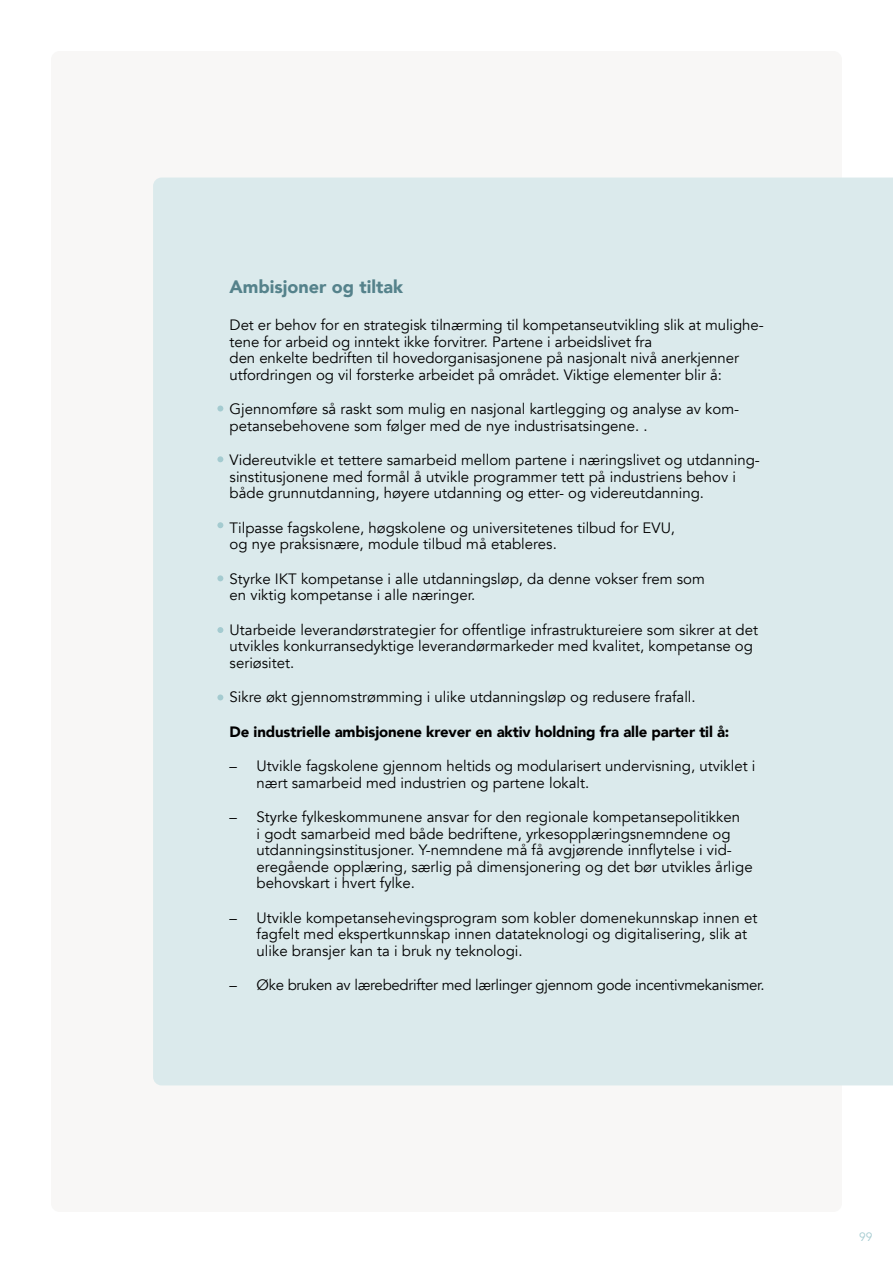
<style>
.page{position:relative;width:893px;height:1263px;background:#fff}
.page>*{position:absolute;margin:0;border:0;box-sizing:border-box;transform-origin:0 0}
.t1{font:900 18px "Avenir";color:#55828b}
.t2{font:15px/16.5px "Avenir";color:#000}
.t3{font:15px "Avenir";letter-spacing:-.02em;color:#000}
.t4{font:900 15px "Avenir";letter-spacing:-.01em;color:#000}
.t5{font:12px "Avenir";color:#a4cbd0}
</style>
<div class="page">
<div style="left:51px;top:51px;width:791px;height:1161px;background:#f8f7f6;border-radius:9px"></div>
<div style="left:153px;top:178px;width:740px;height:907px;background:#dbeaec"></div>
<svg style="left:217px;top:405px;width:6px;height:6px"></svg>
<svg style="left:217px;top:456px;width:6px;height:6px"></svg>
<svg style="left:217px;top:522px;width:6px;height:6px"></svg>
<svg style="left:217px;top:575px;width:6px;height:6px"></svg>
<svg style="left:217px;top:627px;width:6px;height:6px"></svg>
<svg style="left:217px;top:694px;width:6px;height:6px"></svg>
<p class="t1" style="left:230px;top:271px;width:175px">Ambisjoner og tiltak</p>
<p class="t2" style="left:230px;top:317px;width:536px">Det er behov for en strategisk tilnærming til kompetanseutvikling slik at mulighe&shy;tene for arbeid og inntekt ikke forvitrer. Partene i arbeidslivet fra<br>den enkelte bedriften til hovedorganisasjonene på nasjonalt nivå anerkjenner utfordringen og vil forsterke arbeidet på området. Viktige elementer blir å:</p>
<p class="t2" style="left:230px;top:401px;width:511px">Gjennomføre så raskt som mulig en nasjonal kartlegging og analyse av kom&shy;petansebehovene som følger med de nye industrisatsingene. .</p>
<p class="t2" style="left:230px;top:452px;width:532px">Videreutvikle et tettere samarbeid mellom partene i næringslivet og utdanning&shy;sinstitusjonene med formål å utvikle programmer tett på industriens behov i både grunnutdanning, høyere utdanning og etter- og videreutdanning.</p>
<p class="t2" style="left:230px;top:519px;width:447px">Tilpasse fagskolene, høgskolene og universitetenes tilbud for EVU, og nye praksisnære, module tilbud må etableres.</p>
<p class="t2" style="left:230px;top:570px;width:477px">Styrke IKT kompetanse i alle utdanningsløp, da denne vokser frem som en viktig kompetanse i alle næringer.</p>
<p class="t2" style="left:230px;top:621px;width:530px">Utarbeide leverandørstrategier for offentlige infrastruktureiere som sikrer at det utvikles konkurransedyktige leverandørmarkeder med kvalitet, kompetanse og seriøsitet.</p>
<p class="t2" style="left:230px;top:689px;width:468px">Sikre økt gjennomstrømming i ulike utdanningsløp og redusere frafall.</p>
<p class="t4" style="left:230px;top:718px;width:501px">De industrielle ambisjonene krever en aktiv holdning fra alle parter til å:</p>
<p class="t2" style="left:257px;top:758px;width:500px;text-indent:-27px">– Utvikle fagskolene gjennom heltids og modularisert undervisning, utviklet i nært samarbeid med industrien og partene lokalt.</p>
<p class="t2" style="left:257px;top:809px;width:498px;text-indent:-27px">– Styrke fylkeskommunene ansvar for den regionale kompetansepolitikken<br>i godt samarbeid med både bedriftene, yrkesopplæringsnemndene og utdanningsinstitusjoner. Y-nemndene må få avgjørende innflytelse i vid&shy;eregående opplæring, særlig på dimensjonering og det bør utvikles årlige behovskart i hvert fylke.</p>
<p class="t2" style="left:257px;top:909px;width:502px;text-indent:-27px">– Utvikle kompetansehevingsprogram som kobler domenekunnskap innen et fagfelt med ekspertkunnskap innen datateknologi og digitalisering, slik at ulike bransjer kan ta i bruk ny teknologi.</p>
<p class="t3" style="left:230px;top:976px;width:537px">– Øke bruken av lærebedrifter med lærlinger gjennom gode incentivmekanismer.</p>
<p class="t5" style="left:859px;top:1230px;width:15px">99</p>
</div>
